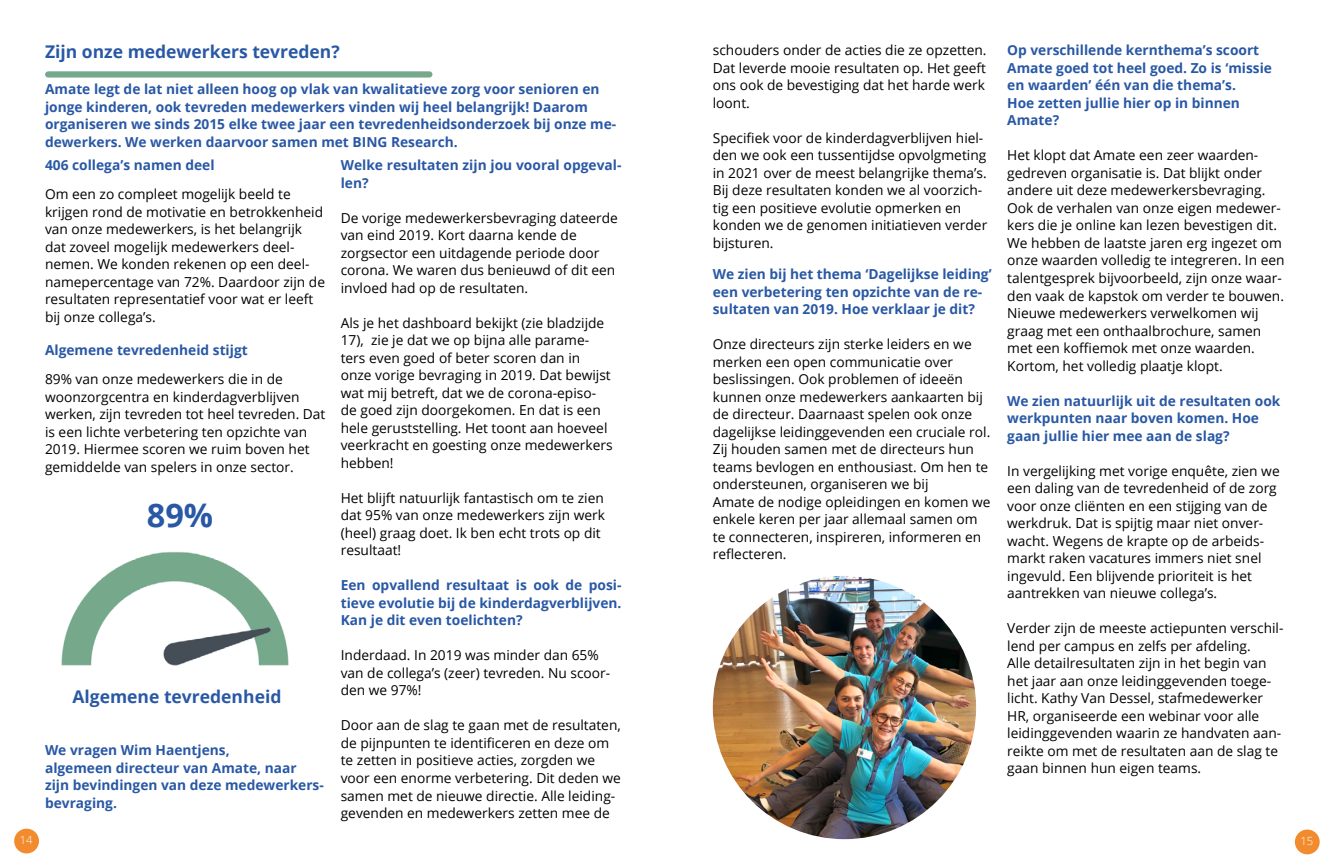
<style>
.page{position:relative;width:1333px;height:865px;background:#fff}
.page>*{position:absolute;margin:0;border:0;box-sizing:border-box;transform-origin:0 0}
.t1{font:700 32.5px "Open Sans";color:#2958a5}
.t2{font:700 17.5px "Open Sans";color:#2958a5}
.t3{font:13.75px/17.5px "Open Sans";color:#000}
.t4{font:700 13.75px/17.5px "Open Sans";color:#2958a5}
.t5{font:300 11.25px "Open Sans";color:#fff}
</style>
<div class="page">
<div style="left:14px;top:828px;width:25px;height:25px;background:#f28b2d;border-radius:50%"></div>
<div style="left:1294px;top:829px;width:25px;height:25px;background:#f28b2d;border-radius:50%"></div>
<div style="left:48px;top:71px;width:381px;height:7px;background:#77a88c"></div>
<img style="left:712px;top:576px;width:264px;height:263px;border-radius:132px">
<img style="left:61px;top:551px;width:228px;height:115px">
<p class="t2" style="left:45px;top:40px;width:296px">Zijn onze medewerkers tevreden?</p>
<p class="t4" style="left:45px;top:80px;width:572px">Amate legt de lat niet alleen hoog op vlak van kwalitatieve zorg voor senioren en jonge kinderen, ook tevreden medewerkers vinden wij heel belangrijk! Daarom organiseren we sinds 2015 elke twee jaar een tevredenheidsonderzoek bij onze me&shy;dewerkers. We werken daarvoor samen met BING Research.</p>
<p class="t4" style="left:45px;top:156px;width:171px">406 collega’s namen deel</p>
<p class="t3" style="left:45px;top:185px;width:281px">Om een zo compleet mogelijk beeld te krijgen rond de motivatie en betrokkenheid van onze medewerkers, is het belangrijk dat zoveel mogelijk medewerkers deel&shy;nemen. We konden rekenen op een deel&shy;namepercentage van 72%. Daardoor zijn de resultaten representatief voor wat er leeft bij onze collega’s.</p>
<p class="t4" style="left:45px;top:341px;width:204px">Algemene tevredenheid stijgt</p>
<p class="t3" style="left:45px;top:370px;width:282px">89% van onze medewerkers die in de woonzorgcentra en kinderdagverblijven werken, zijn tevreden tot heel tevreden. Dat is een lichte verbetering ten opzichte van 2019. Hiermee scoren we ruim boven het gemiddelde van spelers in onze sector.</p>
<h1 class="t1" style="left:147px;top:492px;width:68px">89%</h1>
<p class="t2" style="left:72px;top:684px;width:210px">Algemene tevredenheid</p>
<p class="t4" style="left:45px;top:741px;width:279px">We vragen Wim Haentjens,<br>algemeen directeur van Amate, naar zijn bevindingen van deze medewerkers&shy;bevraging.</p>
<p class="t4" style="left:341px;top:156px;width:282px">Welke resultaten zijn jou vooral opgeval&shy;len?</p>
<p class="t3" style="left:341px;top:208px;width:279px">De vorige medewerkersbevraging dateerde van eind 2019. Kort daarna kende de zorgsector een uitdagende periode door corona. We waren dus benieuwd of dit een invloed had op de resultaten.</p>
<p class="t3" style="left:341px;top:313px;width:273px">Als je het dashboard bekijkt (zie bladzijde 17), zie je dat we op bijna alle parame&shy;ters even goed of beter scoren dan in onze vorige bevraging in 2019. Dat bewijst wat mij betreft, dat we de corona-episo&shy;de goed zijn doorgekomen. En dat is een hele geruststelling. Het toont aan hoeveel veerkracht en goesting onze medewerkers hebben!</p>
<p class="t3" style="left:341px;top:488px;width:266px">Het blijft natuurlijk fantastisch om te zien dat 95% van onze medewerkers zijn werk (heel) graag doet. Ik ben echt trots op dit resultaat!</p>
<p class="t4" style="left:341px;top:576px;width:282px;text-align:justify">Een opvallend resultaat is ook de posi&shy;tieve evolutie bij de kinderdagverblijven.<br>Kan je dit even toelichten?</p>
<p class="t3" style="left:341px;top:646px;width:271px">Inderdaad. In 2019 was minder dan 65% van de collega’s (zeer) tevreden. Nu scoor&shy;den we 97%!</p>
<p class="t3" style="left:341px;top:716px;width:282px">Door aan de slag te gaan met de resultaten, de pijnpunten te identificeren en deze om te zetten in positieve acties, zorgden we voor een enorme verbetering. Dit deden we samen met de nieuwe directie. Alle leiding&shy;gevenden en medewerkers zetten mee de</p>
<p class="t3" style="left:712px;top:41px;width:275px">schouders onder de acties die ze opzetten.<br>Dat leverde mooie resultaten op. Het geeft ons ook de bevestiging dat het harde werk loont.</p>
<p class="t3" style="left:712px;top:129px;width:276px">Specifiek voor de kinderdagverblijven hiel&shy;den we ook een tussentijdse opvolgmeting in 2021 over de meest belangrijke thema’s.<br>Bij deze resultaten konden we al voorzich&shy;tig een positieve evolutie opmerken en konden we de genomen initiatieven verder bijsturen.</p>
<p class="t4" style="left:712px;top:265px;width:280px">We zien bij het thema ‘Dagelijkse leiding’ een verbetering ten opzichte van de re&shy;sultaten van 2019. Hoe verklaar je dit?</p>
<p class="t3" style="left:712px;top:335px;width:279px">Onze directeurs zijn sterke leiders en we merken een open communicatie over beslissingen. Ook problemen of ideeën kunnen onze medewerkers aankaarten bij de directeur. Daarnaast spelen ook onze dagelijkse leidinggevenden een cruciale rol.<br>Zij houden samen met de directeurs hun teams bevlogen en enthousiast. Om hen te ondersteunen, organiseren we bij<br>Amate de nodige opleidingen en komen we enkele keren per jaar allemaal samen om te connecteren, inspireren, informeren en reflecteren.</p>
<p class="t4" style="left:1007px;top:41px;width:266px">Op verschillende kernthema’s scoort<br>Amate goed tot heel goed. Zo is ‘missie en waarden’ één van die thema’s.<br>Hoe zetten jullie hier op in binnen<br>Amate?</p>
<p class="t3" style="left:1007px;top:146px;width:279px">Het klopt dat Amate een zeer waarden&shy;gedreven organisatie is. Dat blijkt onder andere uit deze medewerkersbevraging.<br>Ook de verhalen van onze eigen medewer&shy;kers die je online kan lezen bevestigen dit.<br>We hebben de laatste jaren erg ingezet om onze waarden volledig te integreren. In een talentgesprek bijvoorbeeld, zijn onze waar&shy;den vaak de kapstok om verder te bouwen.<br>Nieuwe medewerkers verwelkomen wij graag met een onthaalbrochure, samen met een koffiemok met onze waarden.<br>Kortom, het volledig plaatje klopt.</p>
<p class="t4" style="left:1007px;top:391px;width:275px">We zien natuurlijk uit de resultaten ook werkpunten naar boven komen. Hoe gaan jullie hier mee aan de slag?</p>
<p class="t3" style="left:1007px;top:461px;width:274px">In vergelijking met vorige enquête, zien we een daling van de tevredenheid of de zorg voor onze cliënten en een stijging van de werkdruk. Dat is spijtig maar niet onver&shy;wacht. Wegens de krapte op de arbeids&shy;markt raken vacatures immers niet snel ingevuld. Een blijvende prioriteit is het aantrekken van nieuwe collega’s.</p>
<p class="t3" style="left:1007px;top:619px;width:278px">Verder zijn de meeste actiepunten verschil&shy;lend per campus en zelfs per afdeling.<br>Alle detailresultaten zijn in het begin van het jaar aan onze leidinggevenden toege&shy;licht. Kathy Van Dessel, stafmedewerker HR, organiseerde een webinar voor alle leidinggevenden waarin ze handvaten aan&shy;reikte om met de resultaten aan de slag te gaan binnen hun eigen teams.</p>
<p class="t5" style="left:20px;top:832px;width:14px">14</p>
<p class="t5" style="left:1300px;top:833px;width:14px">15</p>
</div>
